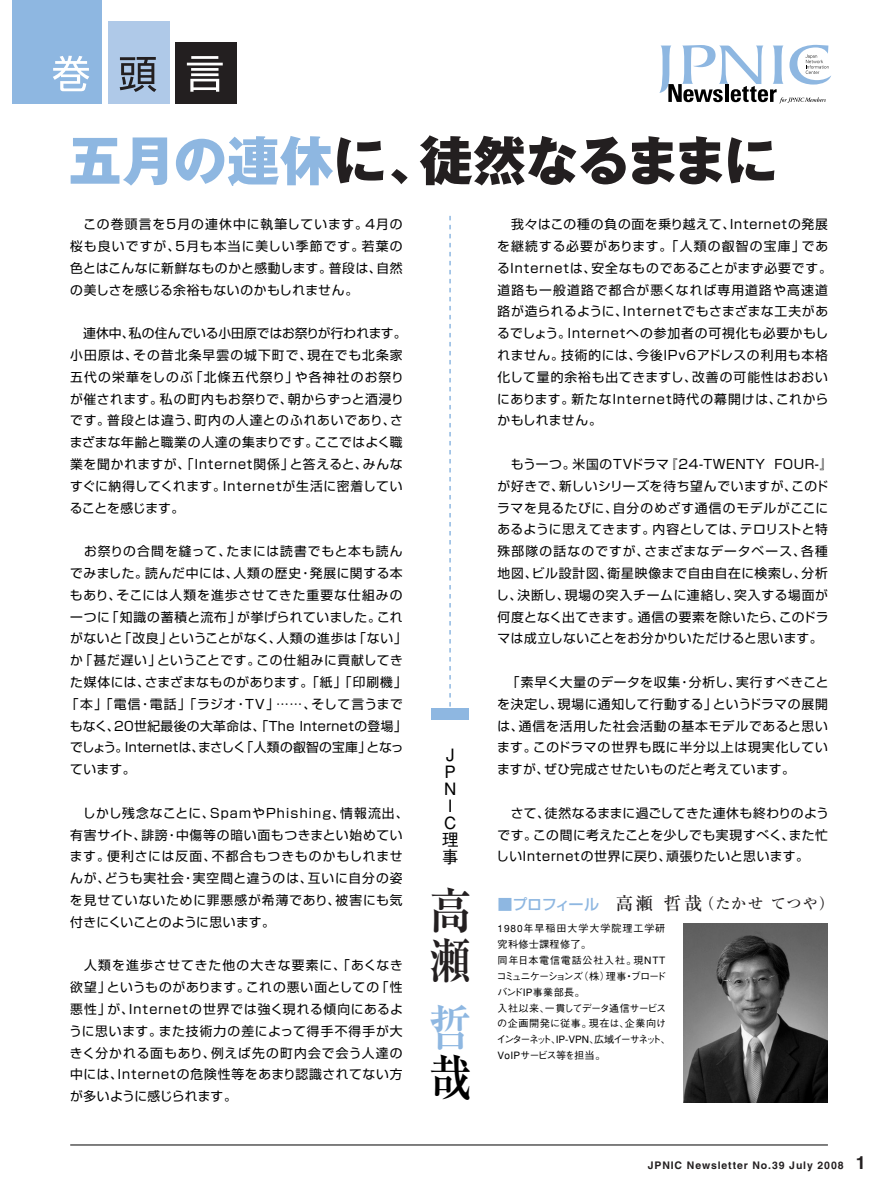
<style>
.page{position:relative;width:893px;height:1190px;background:#fff}
.page>*{position:absolute;margin:0;border:0;box-sizing:border-box;transform-origin:0 0}
.t1{font:53.1px "Gothic MB101 hea";letter-spacing:-.01em;color:#231f20}
.t2{font:700 49.05px/49.9px "Ryumin";color:#231f20;scale:.87 1}
.t3{font:700 49.05px "Ryumin";color:#8eb7e1;scale:.87 1}
.t4{font:700 49.05px "Ryumin";color:#000;scale:.87 1}
.t5{font:500 16.95px/17px "Gothic BBB";color:#000;text-align:center}
.t6{font:500 15px "Ryumin";letter-spacing:.06em;color:#231f20}
.t7{font:500 15px "Shin Go";letter-spacing:-.035em;color:#8eb7e1}
.t8{font:12.75px/21.8px "Shin Go";letter-spacing:.055em;color:#000;text-align:justify}
.t9{font:12.75px "Shin Go";letter-spacing:.03em;color:#000}
.t10{font:12.75px "Shin Go";letter-spacing:.02em;color:#000}
.t11{font:10.5px "Midashi Go MB31";letter-spacing:.085em;color:#231f20}
.t12{font:500 10.05px/15.9px "Gothic BBB";letter-spacing:.03em;color:#000}
.s1{color:#8eb7e1}
.s2{font-size:18px}
</style>
<div class="page">
<hr style="left:70px;top:1144px;width:757px;height:1px;background:#000">
<svg style="left:659px;top:45px;width:171px;height:58px"></svg>
<div style="left:0;top:0;width:101px;height:103px;background:#8eb7e1"></div>
<div style="left:108px;top:21px;width:61px;height:82px;background:#afc9e8"></div>
<div style="left:175px;top:42px;width:61px;height:61px;background:#231f20"></div>
<svg style="left:53px;top:56px;width:36px;height:35px"></svg>
<svg style="left:120px;top:57px;width:36px;height:35px"></svg>
<svg style="left:187px;top:56px;width:36px;height:36px"></svg>
<img style="left:683px;top:923px;width:144px;height:179px">
<svg style="left:449px;top:216px;width:1px;height:491px"></svg>
<div style="left:431px;top:707px;width:38px;height:12px;background:#8eb7e1"></div>
<div style="left:0;top:0;width:12px;height:1189px;background:#fff"></div>
<h1 class="t1" style="left:68px;top:141px;width:710px"><span class="s1">五月の連休</span>に、徒然なるままに</h1>
<p class="t8" style="left:70px;top:215px;width:334px">　この巻頭言を5月の連休中に執筆しています。4月の桜も良いですが、5月も本当に美しい季節です。若葉の色とはこんなに新鮮なものかと感動します。普段は、自然の美しさを感じる余裕もないのかもしれません。</p>
<p class="t8" style="left:70px;top:324px;width:338px;text-align:left">　連休中、私の住んでいる小田原ではお祭りが行われます。小田原は、その昔北条早雲の城下町で、現在でも北条家五代の栄華をしのぶ「北條五代祭り」や各神社のお祭りが催されます。私の町内もお祭りで、朝からずっと酒浸りです。普段とは違う、町内の人達とのふれあいであり、さまざまな年齢と職業の人達の集まりです。ここではよく職業を聞かれますが、「Internet関係」と答えると、みんなすぐに納得してくれます。Internetが生活に密着していることを感じます。</p>
<p class="t8" style="left:70px;top:542px;width:334px">　お祭りの合間を縫って、たまには読書でもと本も読ん</p>
<p class="t8" style="left:70px;top:564px;width:334px">でみました。読んだ中には、人類の歴史・発展に関する本</p>
<p class="t8" style="left:70px;top:585px;width:334px">もあり、そこには人類を進歩させてきた重要な仕組みの</p>
<p class="t8" style="left:70px;top:607px;width:334px">一つに「知識の蓄積と流布」が挙げられていました。これ</p>
<p class="t8" style="left:70px;top:629px;width:338px">がないと「改良」ということがなく、人類の進歩は「ない」</p>
<p class="t8" style="left:70px;top:651px;width:334px">か「甚だ遅い」ということです。この仕組みに貢献してき</p>
<p class="t8" style="left:70px;top:673px;width:338px">た媒体には、さまざまなものがあります。「紙」「印刷機」</p>
<p class="t8" style="left:66px;top:694px;width:338px">「本」「電信・電話」「ラジオ・TV」……、そして言うまで</p>
<p class="t9" style="left:70px;top:721px;width:338px">もなく、20世紀最後の大革命は、「The Internetの登場」</p>
<p class="t10" style="left:70px;top:743px;width:335px">でしょう。Internetは、まさしく「人類の叡智の宝庫」となっ</p>
<p class="t8" style="left:70px;top:760px;width:67px">ています。</p>
<p class="t8" style="left:70px;top:803px;width:340px;text-align:left">　しかし残念なことに、SpamやPhishing、情報流出、有害サイト、誹謗・中傷等の暗い面もつきまとい始めています。便利さには反面、不都合もつきものかもしれませんが、どうも実社会・実空間と違うのは、互いに自分の姿を見せていないために罪悪感が希薄であり、被害にも気付きにくいことのように思います。</p>
<p class="t8" style="left:69px;top:956px;width:335px">　人類を進歩させてきた他の大きな要素に、「あくなき欲望」というものがあります。これの悪い面としての「性悪性」が、Internetの世界では強く現れる傾向にあるように思います。また技術力の差によって得手不得手が大きく分かれる面もあり、例えば先の町内会で会う人達の中には、Internetの危険性等をあまり認識されてない方が多いように感じられます。</p>
<h3 class="t5" style="left:441px;top:748px;width:19px">J<br>P<br>N<br>I<br>C理事</h3>
<h2 class="t2" style="left:429px;top:892px;width:50px">高瀬</h2>
<h2 class="t3" style="left:429px;top:1010px;width:50px">哲</h2>
<h2 class="t4" style="left:429px;top:1060px;width:50px">哉</h2>
<p class="t8" style="left:497px;top:215px;width:336px;text-align:left">　我々はこの種の負の面を乗り越えて、Internetの発展を継続する必要があります。「人類の叡智の宝庫」であるInternetは、安全なものであることがまず必要です。道路も一般道路で都合が悪くなれば専用道路や高速道路が造られるように、Internetでもさまざまな工夫があるでしょう。Internetへの参加者の可視化も必要かもしれません。技術的には、今後IPv6アドレスの利用も本格化して量的余裕も出てきますし、改善の可能性はおおいにあります。新たなInternet時代の幕開けは、これからかもしれません。</p>
<p class="t8" style="left:496px;top:455px;width:337px;text-align:left">　もう一つ。米国のTVドラマ『24-TWENTY FOUR-』が好きで、新しいシリーズを待ち望んでいますが、このドラマを見るたびに、自分のめざす通信のモデルがここにあるように思えてきます。内容としては、テロリストと特殊部隊の話なのですが、さまざまなデータベース、各種地図、ビル設計図、衛星映像まで自由自在に検索し、分析し、決断し、現場の突入チームに連絡し、突入する場面が何度となく出てきます。通信の要素を除いたら、このドラマは成立しないことをお分かりいただけると思います。</p>
<p class="t8" style="left:497px;top:672px;width:332px;text-indent:10px">「素早く大量のデータを収集・分析し、実行すべきことを決定し、現場に通知して行動する」というドラマの展開は、通信を活用した社会活動の基本モデルであると思います。このドラマの世界も既に半分以上は現実化していますが、ぜひ完成させたいものだと考えています。</p>
<p class="t8" style="left:496px;top:803px;width:334px">　さて、徒然なるままに過ごしてきた連休も終わりのようです。この間に考えたことを少しでも実現すべく、また忙しいInternetの世界に戻り、頑張りたいと思います。</p>
<p class="t6" style="left:615px;top:898px;width:220px"><span class="s2">高瀬 哲哉</span>（たかせ てつや）</p>
<p class="t7" style="left:497px;top:898px;width:103px">■プロフィール</p>
<p class="t12" style="left:496px;top:921px;width:175px">1980年早稲田大学大学院理工学研究科修士課程修了。<br>同年日本電信電話公社入社。現NTTコミュニケーションズ（株）理事・ブロードバンドIP事業部長。<br>入社以来、一貫してデータ通信サービスの企画開発に従事。現在は、企業向けインターネット、IP-VPN、広域イーサネット、<br>VoIPサービス等を担当。</p>
<p class="t11" style="left:647px;top:1161px;width:219px">JPNIC Newsletter No.39 July 2008 <span class="s2">1</span></p>
</div>
